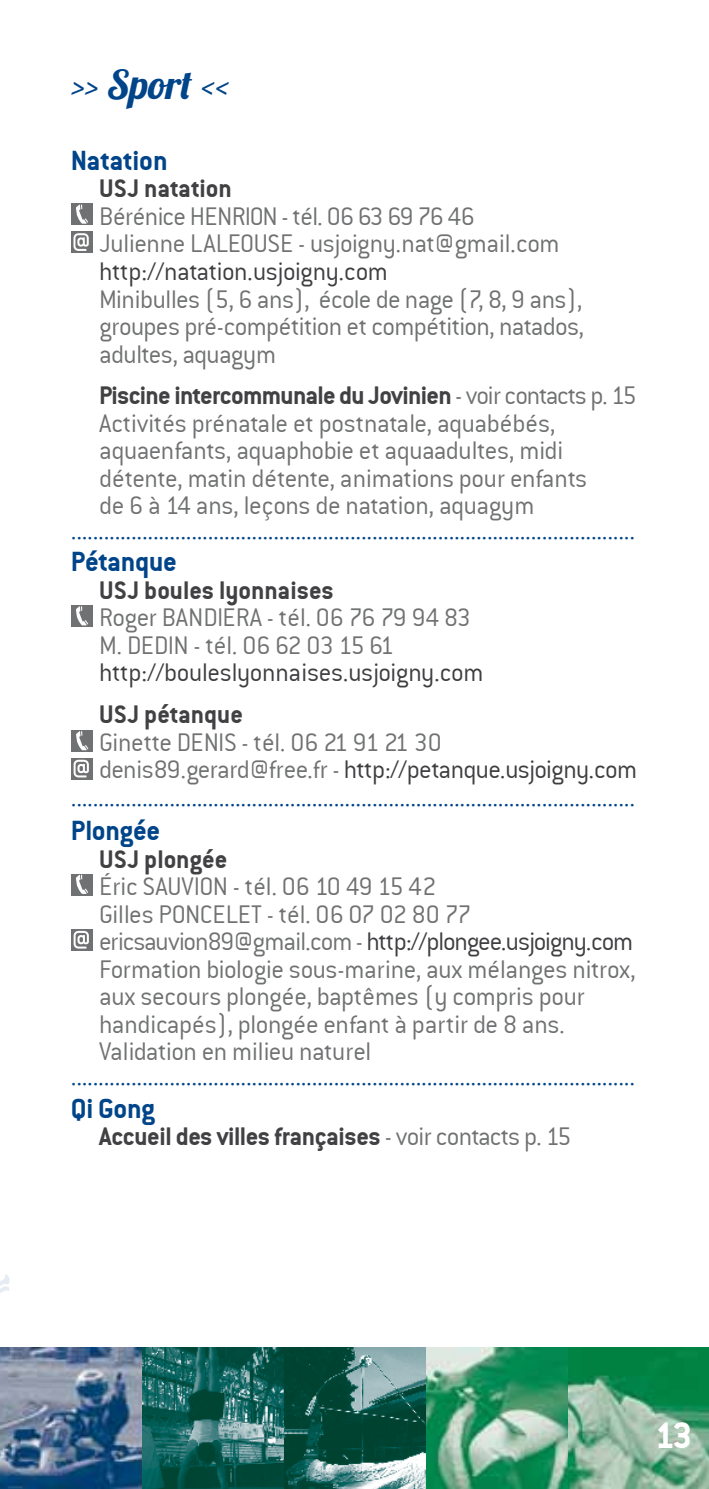
<style>
.page{position:relative;width:709px;height:1489px;background:#fff}
.page>*{position:absolute;margin:0;border:0;box-sizing:border-box;transform-origin:0 0}
.t1{font:40px "Lobster 1.4";color:#004489}
.t2{font:40px "Conduit ITCTT Bold";color:#fff}
.t3{font:30px "Conduit ITCTT Bold";letter-spacing:-.01em;color:#004489}
.t4{font:27.5px/27.5px "Conduit ITCTT Light";letter-spacing:-.015em;color:#707172}
.t5{font:27.5px "Conduit ITCTT Light";color:#004489}
.t6{font:27.5px "Conduit ITCTT Bold";letter-spacing:-.015em;color:#414043}
.t7{font:27.5px "Conduit ITCTT Light";letter-spacing:-.015em;color:#3e3d40}
.s1{font-family:"Conduit ITCTT Light";color:#707172}
.s2{color:#707172}
.s3{color:#3e3d40}
</style>
<div class="page">
<svg style="left:0;top:1274px;width:10px;height:19px"></svg>
<img style="left:0;top:1347px;width:709px;height:141px">
<div style="left:71px;top:231px;width:21px;height:22px;background:#707172"></div>
<svg style="left:73px;top:233px;width:16px;height:18px"></svg>
<div style="left:71px;top:204px;width:21px;height:21px;background:#707172"></div>
<svg style="left:76px;top:204px;width:12px;height:20px"></svg>
<div style="left:71px;top:605px;width:21px;height:21px;background:#707172"></div>
<svg style="left:76px;top:606px;width:12px;height:19px"></svg>
<svg style="left:71px;top:929px;width:21px;height:21px"></svg>
<svg style="left:74px;top:930px;width:15px;height:18px"></svg>
<div style="left:71px;top:874px;width:21px;height:21px;background:#707172"></div>
<svg style="left:76px;top:874px;width:12px;height:19px"></svg>
<svg style="left:71px;top:758px;width:21px;height:21px"></svg>
<svg style="left:74px;top:759px;width:15px;height:18px"></svg>
<div style="left:71px;top:730px;width:21px;height:21px;background:#707172"></div>
<svg style="left:76px;top:731px;width:12px;height:19px"></svg>
<h1 class="t1" style="left:71px;top:59px;width:160px">&gt;&gt; Sport &lt;&lt;</h1>
<p class="t3" style="left:71px;top:142px;width:98px">Natation</p>
<p class="t6" style="left:99px;top:172px;width:134px">USJ natation</p>
<p class="t4" style="left:99px;top:202px;width:462px">Bérénice HENRION - tél. 06 63 69 76 46<br>Julienne LALEOUSE - usjoigny.nat@gmail.com</p>
<p class="t7" style="left:99px;top:255px;width:290px">http://natation.usjoigny.com</p>
<p class="t4" style="left:99px;top:284px;width:486px;text-align:justify">Minibulles (5, 6 ans), école de nage (7, 8, 9 ans), groupes pré-compétition et compétition, natados, adultes, aquagym</p>
<p class="t6" style="left:99px;top:379px;width:538px">Piscine intercommunale du Jovinien <span class="s1">- voir contacts p. 15</span></p>
<p class="t4" style="left:99px;top:408px;width:489px">Activités prénatale et postnatale, aquabébés, aquaenfants, aquaphobie et aquaadultes, midi détente, matin détente, animations pour enfants de 6 à 14 ans, leçons de natation, aquagym</p>
<p class="t5" style="left:71px;top:514px;width:565px">.......................................................................................................</p>
<p class="t3" style="left:71px;top:544px;width:107px">Pétanque</p>
<p class="t6" style="left:99px;top:573px;width:236px">USJ boules lyonnaises</p>
<p class="t4" style="left:99px;top:603px;width:373px">Roger BANDIERA - tél. 06 76 79 94 83<br>M. DEDIN - tél. 06 62 03 15 61</p>
<p class="t7" style="left:99px;top:656px;width:385px">http://bouleslyonnaises.usjoigny.com</p>
<p class="t6" style="left:99px;top:698px;width:145px">USJ pétanque</p>
<p class="t4" style="left:99px;top:727px;width:344px">Ginette DENIS - tél. 06 21 91 21 30</p>
<p class="t7" style="left:99px;top:753px;width:539px"><span class="s2">denis89.gerard@free.fr -</span> http://petanque.usjoigny.com</p>
<p class="t5" style="left:71px;top:780px;width:565px">.......................................................................................................</p>
<p class="t3" style="left:71px;top:812px;width:91px">Plongée</p>
<p class="t6" style="left:99px;top:842px;width:130px">USJ plongée</p>
<p class="t4" style="left:99px;top:872px;width:538px">Éric SAUVION - tél. 06 10 49 15 42<br>Gilles PONCELET - tél. 06 07 02 80 77 ericsauvion89@gmail.com - <span class="s3">http://plongee.usjoigny.com </span>Formation biologie sous-marine, aux mélanges nitrox, aux secours plongée, baptêmes (y compris pour handicapés), plongée enfant à partir de 8 ans.<br>Validation en milieu naturel</p>
<p class="t5" style="left:71px;top:1060px;width:565px">.......................................................................................................</p>
<p class="t3" style="left:71px;top:1089px;width:85px">Qi Gong</p>
<p class="t6" style="left:99px;top:1119px;width:473px">Accueil des villes françaises <span class="s1">- voir contacts p. 15</span></p>
<h1 class="t2" style="left:654px;top:1411px;width:39px">13</h1>
</div>
